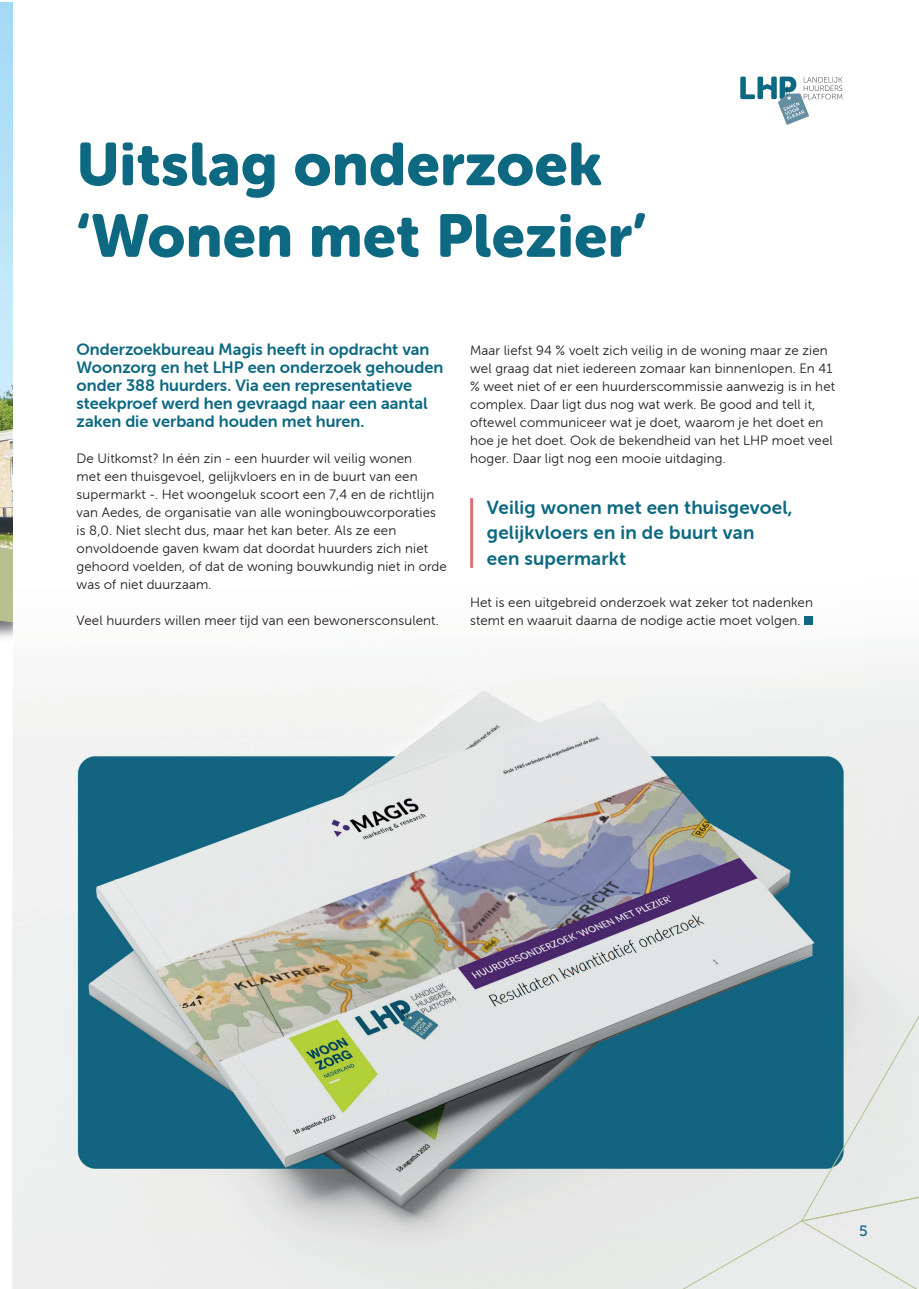
<style>
.page{position:relative;width:919px;height:1289px;background:#fff}
.page>*{position:absolute;margin:0;border:0;box-sizing:border-box;transform-origin:0 0}
.t1{font:59.85px/71.6px "Museo Sans Rounded 900";letter-spacing:.01em;color:#0d6981}
.t2{font:18.9px/25.5px "Museo Sans Rounded 700";letter-spacing:.01em;color:#0d6981}
.t3{font:16.5px/18px "Museo Sans Rounded 700";color:#0d6981}
.t4{font:15px "Museo 500";color:#0d6981}
.t5{font:13.5px/18px "Museo Sans Rounded 300";letter-spacing:.01em;color:#231f20}
</style>
<div class="page">
<img style="left:13px;top:521px;width:905px;height:767px">
<hr style="left:470px;top:498px;width:3px;height:70px;background:#db7276">
<div style="left:804px;top:616px;width:8px;height:9px;background:#0d6981"></div>
<img style="left:0;top:283px;width:13px;height:340px">
<div style="left:648px;top:1172px;width:270px;height:116px;background:#e7eae8"></div>
<svg style="left:800px;top:810px;width:118px;height:412px;background:#a4bfc6"></svg>
<svg style="left:740px;top:77px;width:102px;height:48px"></svg>
<h1 class="t1" style="left:77px;top:129px;width:571px">Uitslag onderzoek ‘Wonen met Plezier’</h1>
<p class="t3" style="left:77px;top:340px;width:368px">Onderzoekbureau Magis heeft in opdracht van Woonzorg en het LHP een onderzoek gehouden onder 388 huurders. Via een representatieve steekproef werd hen gevraagd naar een aantal zaken die verband houden met huren.</p>
<p class="t5" style="left:77px;top:449px;width:372px">De Uitkomst? In één zin - een huurder wil veilig wonen<br>met een thuisgevoel, gelijkvloers en in de buurt van een supermarkt -. Het woongeluk scoort een 7,4 en de richtlijn van Aedes, de organisatie van alle woningbouwcorporaties is 8,0. Niet slecht dus, maar het kan beter. Als ze een onvoldoende gaven kwam dat doordat huurders zich niet gehoord voelden, of dat de woning bouwkundig niet in orde was of niet duurzaam.</p>
<p class="t5" style="left:77px;top:611px;width:363px">Veel huurders willen meer tijd van een bewonersconsulent.</p>
<p class="t5" style="left:470px;top:341px;width:366px">Maar liefst 94 % voelt zich veilig in de woning maar ze zien wel graag dat niet iedereen zomaar kan binnenlopen. En 41 % weet niet of er een huurderscommissie aanwezig is in het complex. Daar ligt dus nog wat werk. Be good and tell it, oftewel communiceer wat je doet, waarom je het doet en hoe je het doet. Ook de bekendheid van het LHP moet veel hoger. Daar ligt nog een mooie uitdaging.</p>
<h2 class="t2" style="left:487px;top:494px;width:307px">Veilig wonen met een thuisgevoel, gelijkvloers en in de buurt van<br>een supermarkt</h2>
<p class="t5" style="left:470px;top:593px;width:344px">Het is een uitgebreid onderzoek wat zeker tot nadenken stemt en waaruit daarna de nodige actie moet volgen.</p>
<p class="t4" style="left:859px;top:1222px;width:10px">5</p>
</div>
